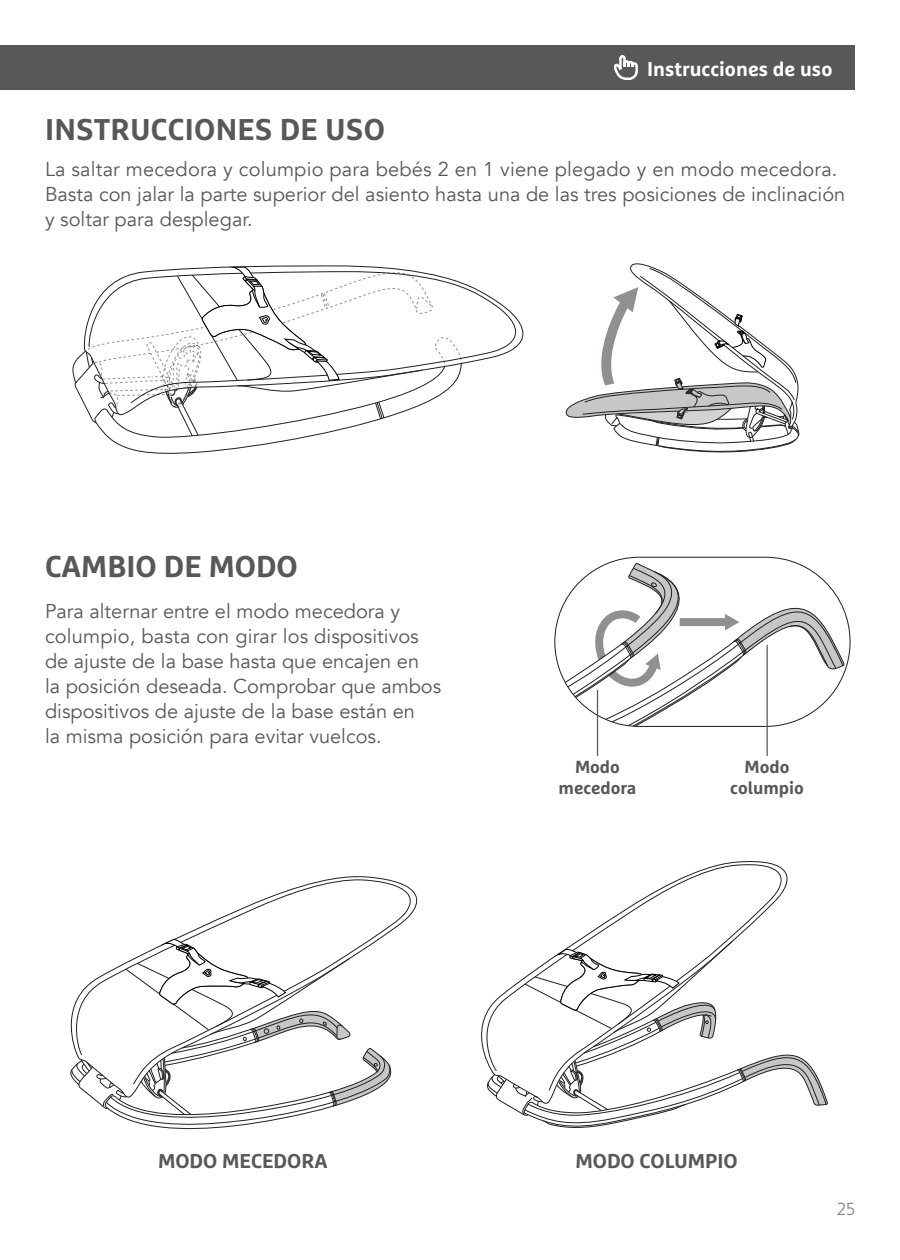
<style>
.page{position:relative;width:900px;height:1260px;background:#fff}
.page>*{position:absolute;margin:0;border:0;box-sizing:border-box;transform-origin:0 0}
.Content__Title{font:700 30px "Marselis OT";letter-spacing:.01em;color:#57585a}
.t1{font:20px/25px "Avenir";color:#57585a}
.t2{font:700 20px "Marselis OT";color:#57585a}
.t3{font:700 20px "Marselis OT";color:#fff}
.t4{font:700 17.5px/21px "Marselis OT";color:#57585a;text-align:center}
.t5{font:300 17.5px "Marselis OT";color:#828487}
</style>
<div class="page">
<div style="left:0;top:45px;width:855px;height:45px;background:#57585a"></div>
<svg style="left:613px;top:55px;width:25px;height:25px"></svg>
<svg style="left:462px;top:282px;width:62px;height:82px"></svg>
<svg style="left:72px;top:267px;width:390px;height:187px"></svg>
<svg style="left:565px;top:263px;width:234px;height:190px"></svg>
<svg style="left:555px;top:563px;width:290px;height:163px"></svg>
<hr style="left:597px;top:690px;width:1px;height:66px;background:#57585a">
<hr style="left:767px;top:645px;width:1px;height:111px;background:#57585a">
<svg style="left:176px;top:877px;width:242px;height:197px"></svg>
<svg style="left:70px;top:938px;width:321px;height:192px"></svg>
<svg style="left:481px;top:861px;width:307px;height:199px"></svg>
<svg style="left:486px;top:940px;width:342px;height:188px"></svg>
<p class="t3" style="left:647px;top:57px;width:187px">Instrucciones de uso</p>
<p class="Content__Title" style="left:45px;top:111px;width:341px">INSTRUCCIONES DE USO</p>
<p class="t1" style="left:45px;top:157px;width:802px">La saltar mecedora y columpio para bebés 2 en 1 viene plegado y en modo mecedora.<br>Basta con jalar la parte superior del asiento hasta una de las tres posiciones de inclinación y soltar para desplegar.</p>
<p class="Content__Title" style="left:45px;top:548px;width:254px">CAMBIO DE MODO</p>
<p class="t1" style="left:45px;top:599px;width:398px">Para alternar entre el modo mecedora y columpio, basta con girar los dispositivos de ajuste de la base hasta que encajen en<br>la posición deseada. Comprobar que ambos dispositivos de ajuste de la base están en<br>la misma posición para evitar vuelcos.</p>
<p class="t4" style="left:559px;top:756px;width:79px">Modo mecedora</p>
<p class="t4" style="left:730px;top:756px;width:75px">Modo columpio</p>
<p class="t2" style="left:158px;top:1148px;width:171px">MODO MECEDORA</p>
<p class="t2" style="left:575px;top:1148px;width:164px">MODO COLUMPIO</p>
<p class="t5" style="left:837px;top:1198px;width:20px">25</p>
</div>
